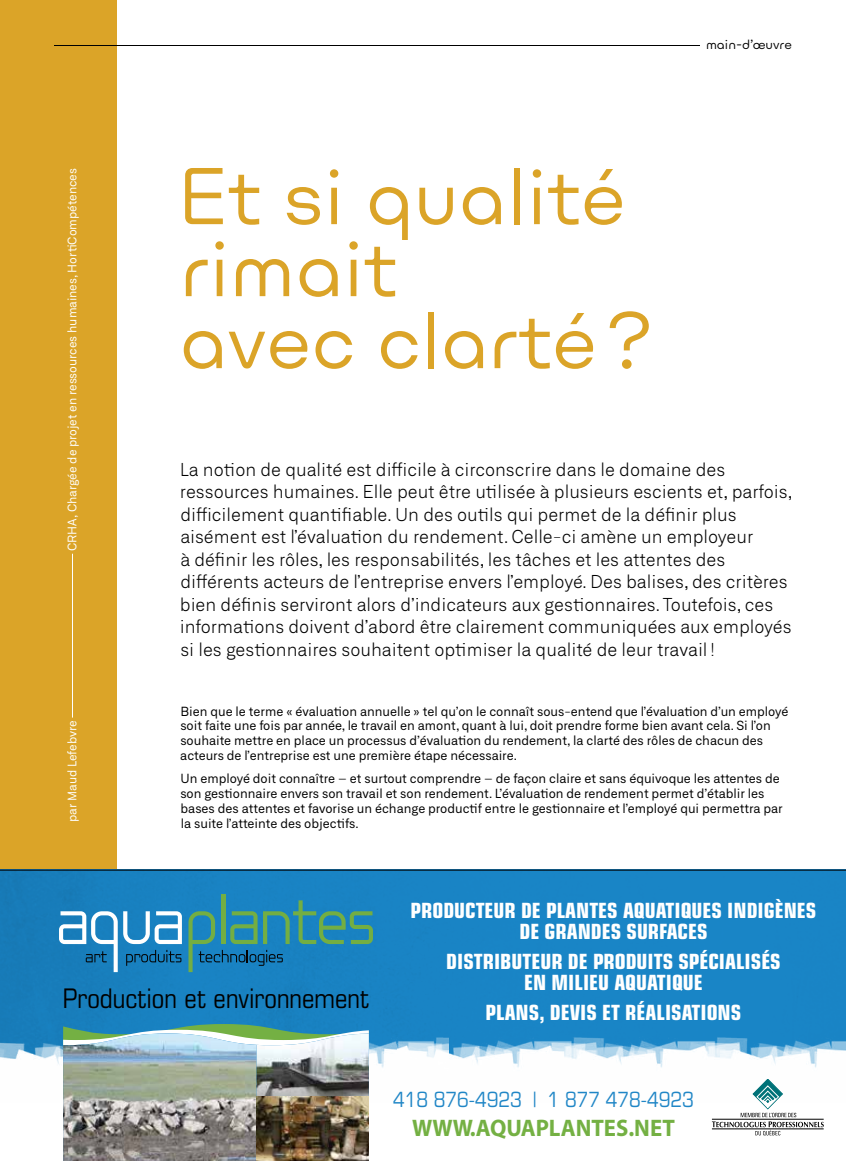
<style>
.page{position:relative;width:846px;height:1161px;background:#fff}
.page>*{position:absolute;margin:0;border:0;box-sizing:border-box;transform-origin:0 0}
.t1{font:72px/72px "Ulm Grotesk";color:#dba428}
.t2{font:condensed 27px "Eurostile";color:#000}
.t3{font:700 24px "Myriad Pro";color:#74b043;scale:.95 1}
.t4{font:700 condensed 21px/21px "Eurostile";color:#fff;text-align:center}
.t5{font:condensed 21px "Eurostile";color:#2086c6}
.t6{font:300 18px/22.5px "Neufile Grotesk";color:#000}
.t7{font:12.75px/15px "Neufile Grotesk";color:#000}
.t8{font:12px "Neufile Grotesk";color:#fff}
.t9{font:12px "Ulm Grotesk";color:#000}
</style>
<div class="page">
<div style="left:0;top:0;width:117px;height:1161px;background:#dba428"></div>
<hr style="left:54px;top:45px;width:646px;height:1px;background:#000">
<div style="left:0;top:869px;width:846px;height:292px;background:#1a87c9"></div>
<img style="left:0;top:1026px;width:397px;height:78px">
<img style="left:397px;top:1037px;width:449px;height:67px">
<div style="left:0;top:1104px;width:846px;height:57px;background:#fff"></div>
<svg style="left:63px;top:1024px;width:306px;height:10px"></svg>
<img style="left:63px;top:1034px;width:306px;height:127px">
<svg style="left:712px;top:1079px;width:112px;height:56px"></svg>
<svg style="left:0;top:869px;width:846px;height:103px"></svg>
<hr style="left:0;top:870px;width:846px;height:1px;background:#000">
<hr style="left:72px;top:554px;width:1px;height:164px;background:#fff">
<p class="t8" style="left:65px;top:551px;width:384px;rotate:-90deg">CRHA, Chargée de projet en ressources humaines, HortiCompétences</p>
<p class="t8" style="left:65px;top:822px;width:103px;rotate:-90deg">par Maud Lefebvre</p>
<h1 class="t1" style="left:176px;top:163px;width:478px">Et si qualité rimait<br>avec clarté?</h1>
<p class="t9" style="left:706px;top:37px;width:87px">main-d’œuvre</p>
<p class="t6" style="left:180px;top:458px;width:614px">La notion de qualité est difficile à circonscrire dans le domaine des ressources humaines. Elle peut être utilisée à plusieurs escients et, parfois, difficilement quantifiable. Un des outils qui permet de la définir plus aisément est l’évaluation du rendement. Celle-ci amène un employeur<br>à définir les rôles, les responsabilités, les tâches et les attentes des différents acteurs de l’entreprise envers l’employé. Des balises, des critères bien définis serviront alors d’indicateurs aux gestionnaires. Toutefois, ces informations doivent d’abord être clairement communiquées aux employés si les gestionnaires souhaitent optimiser la qualité de leur travail!</p>
<p class="t7" style="left:180px;top:703px;width:610px">Bien que le terme « évaluation annuelle » tel qu’on le connaît sous-entend que l’évaluation d’un employé soit faite une fois par année, le travail en amont, quant à lui, doit prendre forme bien avant cela. Si l’on souhaite mettre en place un processus d’évaluation du rendement, la clarté des rôles de chacun des acteurs de l’entreprise est une première étape nécessaire.</p>
<p class="t7" style="left:180px;top:771px;width:604px">Un employé doit connaître – et surtout comprendre – de façon claire et sans équivoque les attentes de son gestionnaire envers son travail et son rendement. L’évaluation de rendement permet d’établir les bases des attentes et favorise un échange productif entre le gestionnaire et l’employé qui permettra par la suite l’atteinte des objectifs.</p>
<h2 class="t2" style="left:63px;top:982px;width:308px">Production et environnement</h2>
<h3 class="t4" style="left:411px;top:899px;width:407px">PRODUCTEUR DE PLANTES AQUATIQUES INDIGÈNES<br>DE GRANDES SURFACES</h3>
<h3 class="t4" style="left:446px;top:951px;width:336px">DISTRIBUTEUR DE PRODUITS SPÉCIALISÉS<br>EN MILIEU AQUATIQUE</h3>
<h3 class="t4" style="left:486px;top:1002px;width:257px">PLANS, DEVIS ET RÉALISATIONS</h3>
<h3 class="t5" style="left:393px;top:1087px;width:302px">418 876-4923 | 1 877 478-4923</h3>
<h3 class="t3" style="left:412px;top:1112px;width:278px">WWW.AQUAPLANTES.NET</h3>
</div>
